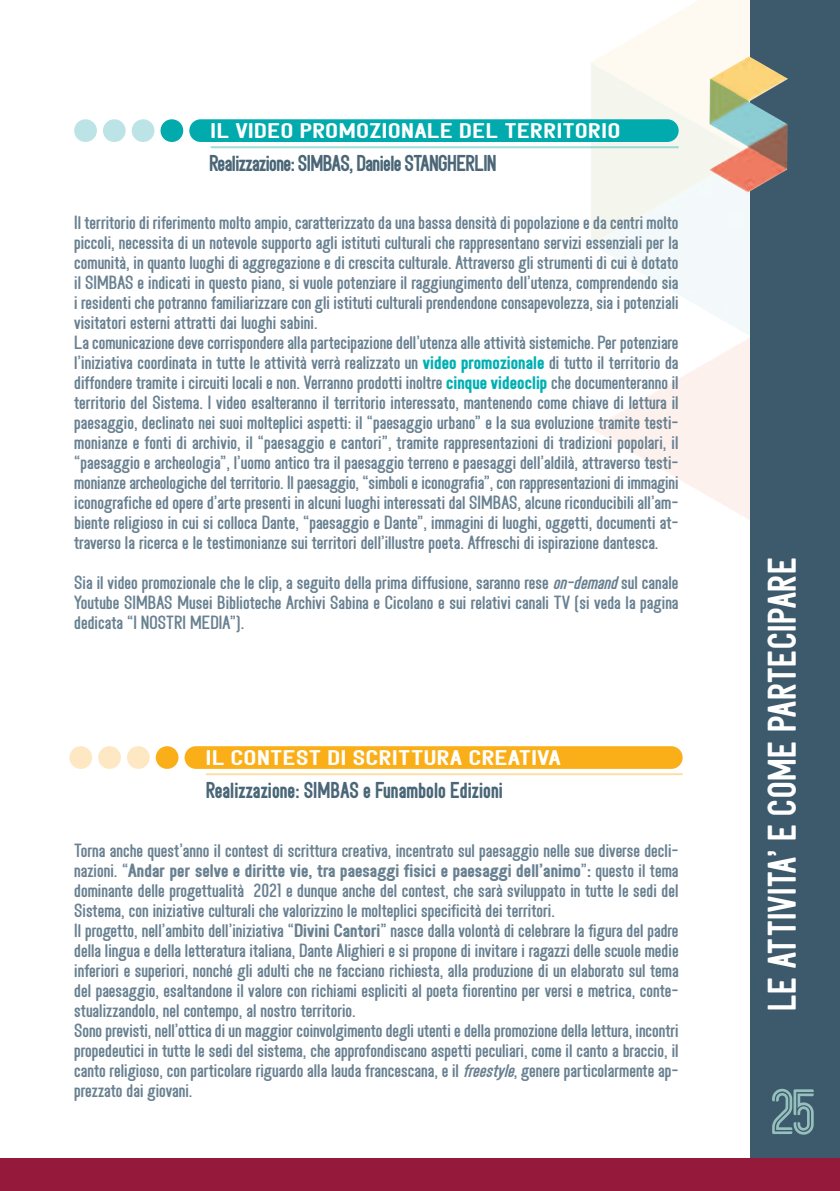
<style>
.page{position:relative;width:840px;height:1191px;background:#fff}
.page>*{position:absolute;margin:0;border:0;box-sizing:border-box;transform-origin:0 0}
.t1{font:50.2px "Shakerato PERSONAL Inline";color:#97bfbd}
.t2{font:31.2px "Shakerato PERSONAL Bold";letter-spacing:.025em;color:#fff}
.t3{font:18px "Shakerato PERSONAL Bold";letter-spacing:-.035em;color:#4a6677}
.t4{font:18px "Shakerato PERSONAL Bold";color:#4a6677}
.t5{font:16.6px "Shakerato PERSONAL Bold";letter-spacing:.025em;color:#fff;scale:1.41 1}
.t6{font:15px/20px "Shakerato PERSONAL Regular";color:#698191;scale:1.15 1}
.t7{font:15px "Shakerato PERSONAL Bold";color:#698191;scale:1.15 1}
.s1{font-family:"Shakerato PERSONAL Bold";color:#00afb3}
.s2{font-style:italic}
.s3{font-family:"Shakerato PERSONAL Regular"}
.s4{font-family:"Shakerato PERSONAL Bold"}
</style>
<div class="page">
<div style="left:749px;top:0;width:90px;height:1191px;background:#3c5a6c"></div>
<img style="left:748px;top:102px;width:37px;height:21px">
<div style="left:0;top:1158px;width:839px;height:33px;background:#95193b"></div>
<hr style="left:206px;top:773px;width:476px;height:2px;background:#fde2ad">
<div style="left:69px;top:746px;width:23px;height:23px;background:#fee8c3;border-radius:50%"></div>
<div style="left:98px;top:746px;width:23px;height:23px;background:#fee8c3;border-radius:50%"></div>
<div style="left:127px;top:746px;width:23px;height:23px;background:#fee8c3;border-radius:50%"></div>
<div style="left:156px;top:746px;width:22px;height:23px;background:#faaf18;border-radius:50%"></div>
<div style="left:184px;top:746px;width:498px;height:23px;background:#faaf18;border-radius:11px"></div>
<hr style="left:210px;top:146px;width:468px;height:2px;background:#00aaad;opacity:.39">
<div style="left:74px;top:119px;width:23px;height:23px;background:#bce3e6;border-radius:50%"></div>
<div style="left:103px;top:119px;width:23px;height:23px;background:#bce3e6;border-radius:50%"></div>
<div style="left:132px;top:119px;width:22px;height:23px;background:#bce3e6;border-radius:50%"></div>
<div style="left:160px;top:119px;width:23px;height:23px;background:#00aaad;border-radius:50%"></div>
<div style="left:189px;top:119px;width:489px;height:23px;background:#00aaad;border-radius:11px"></div>
<p class="t5" style="left:210px;top:123px;width:292px">IL VIDEO PROMOZIONALE DEL TERRITORIO</p>
<p class="t3" style="left:209px;top:155px;width:289px">Realizzazione: SIMBAS, Daniele STANGHERLIN</p>
<p class="t6" style="left:74px;top:214px;width:527px">Il territorio di riferimento molto ampio, caratterizzato da una bassa densità di popolazione e da centri molto piccoli, necessita di un notevole supporto agli istituti culturali che rappresentano servizi essenziali per la comunità, in quanto luoghi di aggregazione e di crescita culturale. Attraverso gli strumenti di cui è dotato il SIMBAS e indicati in questo piano, si vuole potenziare il raggiungimento dell’utenza, comprendendo sia i residenti che potranno familiarizzare con gli istituti culturali prendendone consapevolezza, sia i potenziali visitatori esterni attratti dai luoghi sabini.<br>La comunicazione deve corrispondere alla partecipazione dell’utenza alle attività sistemiche. Per potenziare l’iniziativa coordinata in tutte le attività verrà realizzato un <span class="s1">video promozionale</span> di tutto il territorio da diffondere tramite i circuiti locali e non. Verranno prodotti inoltre <span class="s1">cinque videoclip</span> che documenteranno il territorio del Sistema. I video esalteranno il territorio interessato, mantenendo come chiave di lettura il paesaggio, declinato nei suoi molteplici aspetti: il “paesaggio urbano” e la sua evoluzione tramite testi&shy;monianze e fonti di archivio, il “paesaggio e cantori”, tramite rappresentazioni di tradizioni popolari, il “paesaggio e archeologia”, l’uomo antico tra il paesaggio terreno e paesaggi dell’aldilà, attraverso testi&shy;monianze archeologiche del territorio. Il paesaggio, “simboli e iconografia”, con rappresentazioni di immagini iconografiche ed opere d’arte presenti in alcuni luoghi interessati dal SIMBAS, alcune riconducibili all’am&shy;biente religioso in cui si colloca Dante, “paesaggio e Dante”, immagini di luoghi, oggetti, documenti at&shy;traverso la ricerca e le testimonianze sui territori dell’illustre poeta. Affreschi di ispirazione dantesca.</p>
<p class="t6" style="left:74px;top:574px;width:527px;text-align:justify">Sia il video promozionale che le clip, a seguito della prima diffusione, saranno rese <span class="s2">on-demand</span>sul canale Youtube SIMBAS Musei Biblioteche Archivi Sabina e Cicolano e sui relativi canali TV (si veda la pagina dedicata “I NOSTRI MEDIA”).</p>
<p class="t5" style="left:206px;top:750px;width:253px">IL CONTEST DI SCRITTURA CREATIVA</p>
<p class="t4" style="left:206px;top:782px;width:298px">Realizzazione: SIMBAS e Funambolo Edizioni</p>
<p class="t6" style="left:74px;top:842px;width:527px">Torna anche quest’anno il contest di scrittura creativa, incentrato sul paesaggio nelle sue diverse decli-</p>
<p class="t7" style="left:74px;top:863px;width:527px"><span class="s3">nazioni. “</span>Andar per selve e diritte vie, tra paesaggi fisici e paesaggi dell’animo<span class="s3">”</span>: <span class="s3">questo il tema</span></p>
<p class="t6" style="left:74px;top:882px;width:527px">dominante delle progettualità 2021 e dunque anche del contest, che sarà sviluppato in tutte le sedi del Sistema, con iniziative culturali che valorizzino le molteplici specificità dei territori.<br>Il progetto, nell’ambito dell’iniziativa “<span class="s4">Divini Cantori</span>” nasce dalla volontà di celebrare la figura del padre della lingua e della letteratura italiana, Dante Alighieri e si propone di invitare i ragazzi delle scuole medie inferiori e superiori, nonché gli adulti che ne facciano richiesta, alla produzione di un elaborato sul tema del paesaggio, esaltandone il valore con richiami espliciti al poeta fiorentino per versi e metrica, conte&shy;stualizzandolo, nel contempo, al nostro territorio.<br>Sono previsti, nell’ottica di un maggior coinvolgimento degli utenti e della promozione della lettura, incontri propedeutici in tutte le sedi del sistema, che approfondiscano aspetti peculiari, come il canto a braccio, il canto religioso, con particolare riguardo alla lauda francescana, e il <span class="s2">freestyle</span>, genere particolarmente ap&shy;prezzato dai giovani.</p>
<h2 class="t2" style="left:767px;top:1010px;width:455px;rotate:-90deg">LE ATTIVITA’ E COME PARTECIPARE</h2>
<h1 class="t1" style="left:769px;top:1089px;width:48px">25</h1>
</div>
